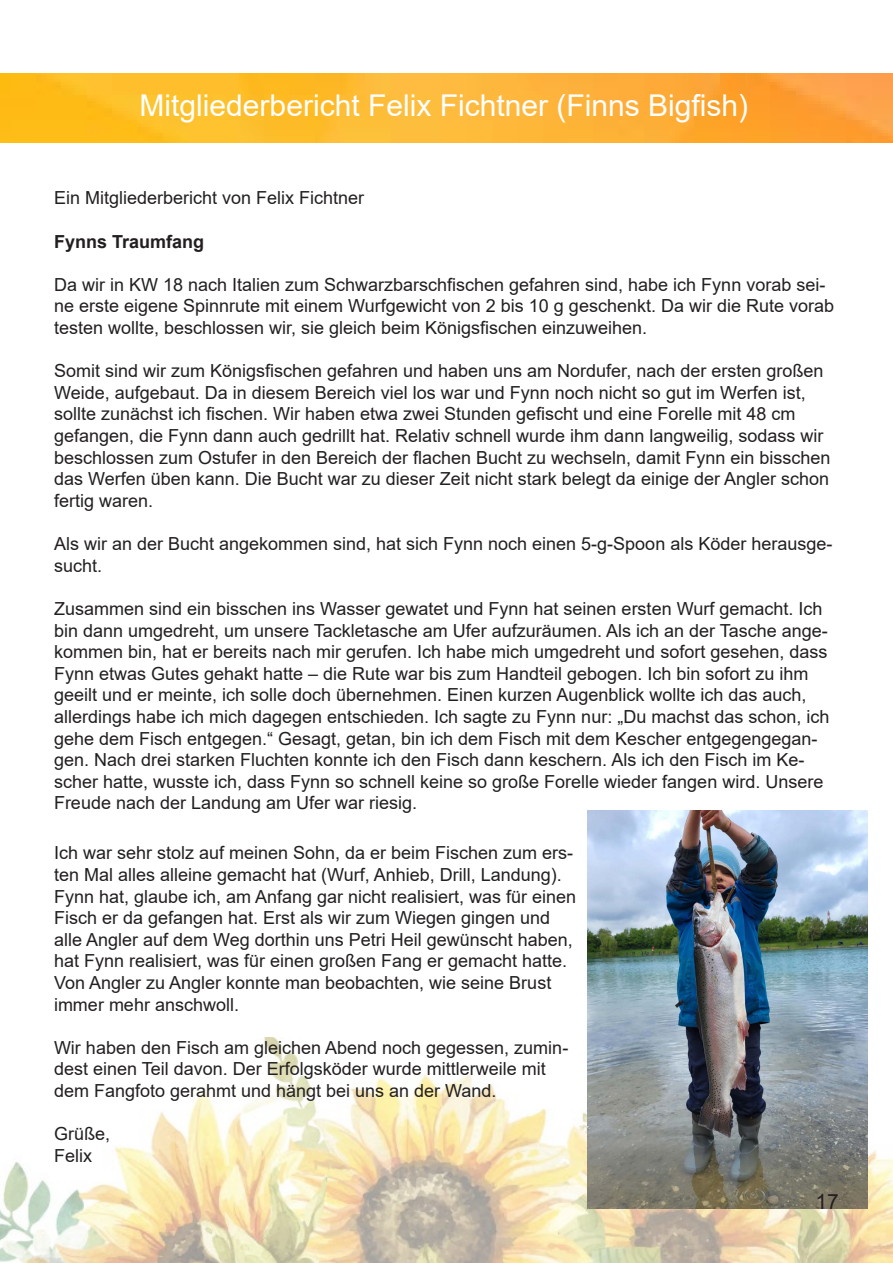
<style>
.page{position:relative;width:893px;height:1263px;background:#fff}
.page>*{position:absolute;margin:0;border:0;box-sizing:border-box;transform-origin:0 0}
.t1{font:30px "Arial";color:#fff}
.t2{font:21px "Arial";color:#231f20}
.t3{font:18px/21.6px "Arial";color:#231f20}
.t4{font:700 18px "Arial";color:#231f20}
</style>
<div class="page">
<img style="left:0;top:73px;width:893px;height:69px">
<img style="left:0;top:1037px;width:893px;height:226px">
<img style="left:588px;top:810px;width:279px;height:399px">
<p class="t1" style="left:140px;top:85px;width:610px">Mitgliederbericht Felix Fichtner (Finns Bigfish)</p>
<p class="t3" style="left:54px;top:187px;width:312px">Ein Mitgliederbericht von Felix Fichtner</p>
<p class="t4" style="left:54px;top:229px;width:152px">Fynns Traumfang</p>
<p class="t3" style="left:54px;top:274px;width:782px">Da wir in KW 18 nach Italien zum Schwarzbarschfischen gefahren sind, habe ich Fynn vorab sei&shy;ne erste eigene Spinnrute mit einem Wurfgewicht von 2 bis 10 g geschenkt. Da wir die Rute vorab testen wollte, beschlossen wir, sie gleich beim Königsfischen einzuweihen.</p>
<p class="t3" style="left:54px;top:360px;width:778px">Somit sind wir zum Königsfischen gefahren und haben uns am Nordufer, nach der ersten großen Weide, aufgebaut. Da in diesem Bereich viel los war und Fynn noch nicht so gut im Werfen ist, sollte zunächst ich fischen. Wir haben etwa zwei Stunden gefischt und eine Forelle mit 48 cm gefangen, die Fynn dann auch gedrillt hat. Relativ schnell wurde ihm dann langweilig, sodass wir beschlossen zum Ostufer in den Bereich der flachen Bucht zu wechseln, damit Fynn ein bisschen das Werfen üben kann. Die Bucht war zu dieser Zeit nicht stark belegt da einige der Angler schon fertig waren.</p>
<p class="t3" style="left:54px;top:533px;width:780px">Als wir an der Bucht angekommen sind, hat sich Fynn noch einen 5-g-Spoon als Köder herausge&shy;sucht.</p>
<p class="t3" style="left:54px;top:598px;width:777px">Zusammen sind ein bisschen ins Wasser gewatet und Fynn hat seinen ersten Wurf gemacht. Ich bin dann umgedreht, um unsere Tackletasche am Ufer aufzuräumen. Als ich an der Tasche ange&shy;kommen bin, hat er bereits nach mir gerufen. Ich habe mich umgedreht und sofort gesehen, dass Fynn etwas Gutes gehakt hatte – die Rute war bis zum Handteil gebogen. Ich bin sofort zu ihm geeilt und er meinte, ich solle doch übernehmen. Einen kurzen Augenblick wollte ich das auch, allerdings habe ich mich dagegen entschieden. Ich sagte zu Fynn nur: „Du machst das schon, ich gehe dem Fisch entgegen.“ Gesagt, getan, bin ich dem Fisch mit dem Kescher entgegengegan&shy;gen. Nach drei starken Fluchten konnte ich den Fisch dann keschern. Als ich den Fisch im Ke&shy;scher hatte, wusste ich, dass Fynn so schnell keine so große Forelle wieder fangen wird. Unsere Freude nach der Landung am Ufer war riesig.</p>
<p class="t3" style="left:54px;top:842px;width:524px">Ich war sehr stolz auf meinen Sohn, da er beim Fischen zum ers&shy;ten Mal alles alleine gemacht hat (Wurf, Anhieb, Drill, Landung).<br>Fynn hat, glaube ich, am Anfang gar nicht realisiert, was für einen Fisch er da gefangen hat. Erst als wir zum Wiegen gingen und alle Angler auf dem Weg dorthin uns Petri Heil gewünscht haben, hat Fynn realisiert, was für einen großen Fang er gemacht hatte.<br>Von Angler zu Angler konnte man beobachten, wie seine Brust immer mehr anschwoll.</p>
<p class="t3" style="left:54px;top:1036px;width:516px">Wir haben den Fisch am gleichen Abend noch gegessen, zumin&shy;dest einen Teil davon. Der Erfolgsköder wurde mittlerweile mit dem Fangfoto gerahmt und hängt bei uns an der Wand.</p>
<p class="t3" style="left:54px;top:1123px;width:58px">Grüße,</p>
<p class="t3" style="left:54px;top:1144px;width:39px">Felix</p>
<p class="t2" style="left:816px;top:1187px;width:25px">17</p>
</div>
